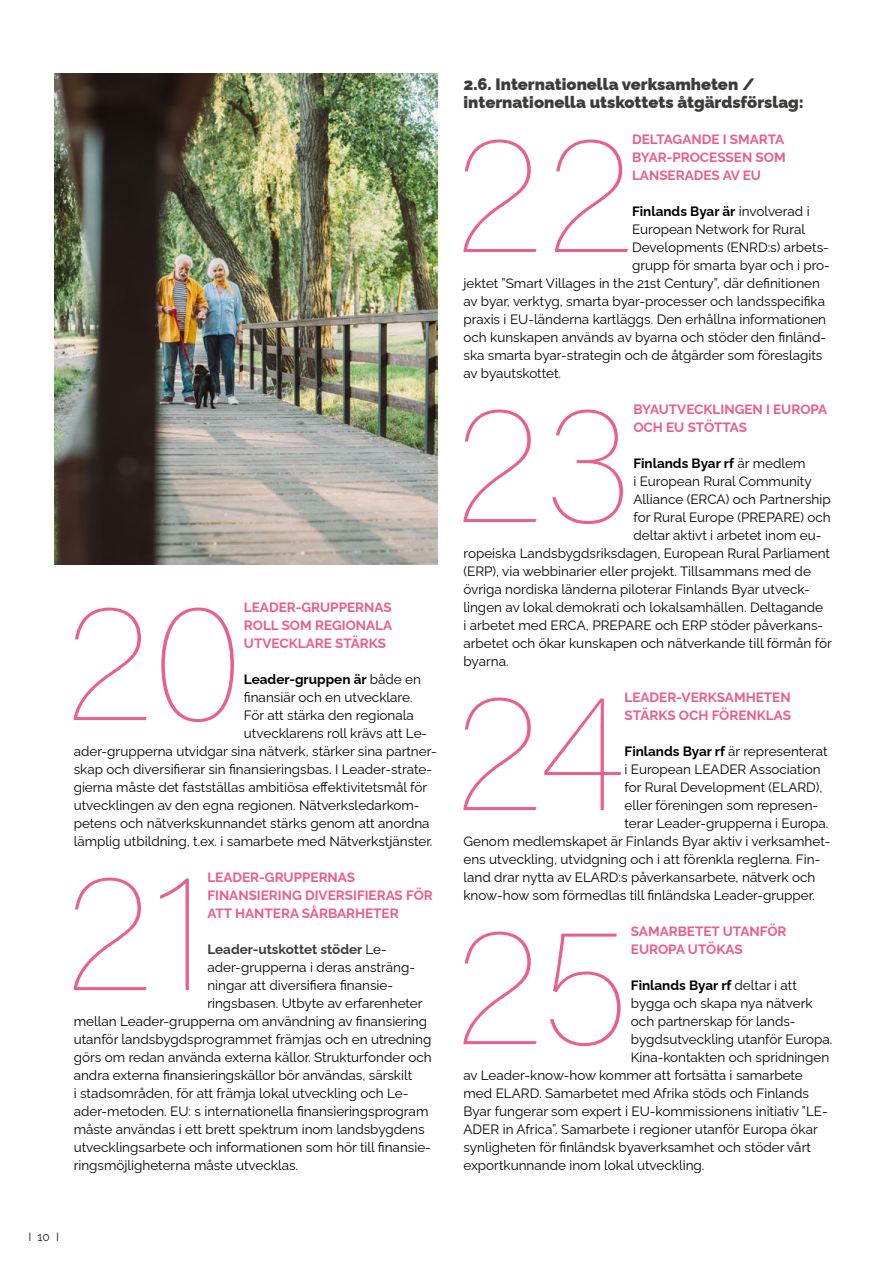
<style>
.page{position:relative;width:893px;height:1263px;background:#fff}
.page>*{position:absolute;margin:0;border:0;box-sizing:border-box;transform-origin:0 0}
.t1{font:166.95px "Acumin Variable Concept";letter-spacing:.015em;color:#eb5e8d}
.t2{font:900 16.5px/18px "Raleway";color:#3c3c3b}
.t3{font:13.5px "Raleway";color:#000}
.t4{font:700 13.5px/18px "Raleway";color:#eb5e8d}
.t5{font:700 13.5px "Raleway";color:#000}
.t6{font:700 13.5px "Raleway";color:#3c3c3b}
.t7{font:12px "Raleway";color:#222}
.s1{font-weight:400}
.s2{font-weight:400;color:#000}
.s3{font-weight:700}
</style>
<div class="page">
<img style="left:54px;top:74px;width:383px;height:490px">
<h1 class="t1" style="left:66px;top:547px;width:180px">20</h1>
<p class="t4" style="left:244px;top:597px;width:150px;text-align:justify">LEADER-GRUPPERNAS ROLL SOM REGIONALA UTVECKLARE STÄRKS</p>
<p class="t5" style="left:244px;top:668px;width:178px">Leader-gruppen är <span class="s1">både en</span></p>
<p class="t3" style="left:244px;top:686px;width:170px">finansiär och en utvecklare.</p>
<p class="t3" style="left:244px;top:704px;width:171px">För att stärka den regionala</p>
<p class="t3" style="left:244px;top:722px;width:185px">utvecklarens roll krävs att Le-</p>
<p class="t3" style="left:74px;top:740px;width:364px">ader-grupperna utvidgar sina nätverk, stärker sina partner-</p>
<p class="t3" style="left:74px;top:758px;width:360px">skap och diversifierar sin finansieringsbas. I Leader-strate-</p>
<p class="t3" style="left:74px;top:776px;width:355px">gierna måste det fastställas ambitiösa effektivitetsmål för</p>
<p class="t3" style="left:74px;top:794px;width:347px">utvecklingen av den egna regionen. Nätverksledarkom-</p>
<p class="t3" style="left:74px;top:812px;width:357px">petens och nätverkskunnandet stärks genom att anordna</p>
<p class="t3" style="left:74px;top:830px;width:360px">lämplig utbildning, t.ex. i samarbete med Nätverkstjänster.</p>
<h1 class="t1" style="left:66px;top:817px;width:143px">21</h1>
<p class="t4" style="left:207px;top:867px;width:227px">LEADER-GRUPPERNAS<br>FINANSIERING DIVERSIFIERAS FÖR<br>ATT HANTERA SÅRBARHETER</p>
<p class="t6" style="left:207px;top:938px;width:181px">Leader-utskottet stöder <span class="s2">Le-</span></p>
<p class="t3" style="left:207px;top:956px;width:209px">ader-grupperna i deras ansträng-</p>
<p class="t3" style="left:207px;top:974px;width:187px">ningar att diversifiera finansie-</p>
<p class="t3" style="left:207px;top:992px;width:217px">ringsbasen. Utbyte av erfarenheter</p>
<p class="t3" style="left:74px;top:1010px;width:355px">mellan Leader-grupperna om användning av finansiering</p>
<p class="t3" style="left:74px;top:1028px;width:359px">utanför landsbygdsprogrammet främjas och en utredning</p>
<p class="t3" style="left:74px;top:1046px;width:359px">görs om redan använda externa källor. Strukturfonder och</p>
<p class="t3" style="left:74px;top:1064px;width:340px">andra externa finansieringskällor bör användas, särskilt</p>
<p class="t3" style="left:74px;top:1082px;width:336px">i stadsområden, för att främja lokal utveckling och Le-</p>
<p class="t3" style="left:74px;top:1100px;width:356px">ader-metoden. EU: s internationella finansieringsprogram</p>
<p class="t3" style="left:74px;top:1118px;width:352px">måste användas i ett brett spektrum inom landsbygdens</p>
<p class="t3" style="left:74px;top:1136px;width:359px">utvecklingsarbete och informationen som hör till finansie-</p>
<p class="t3" style="left:74px;top:1154px;width:226px">ringsmöjligheterna måste utvecklas.</p>
<p class="t7" style="left:28px;top:1227px;width:32px">I 10 I</p>
<p class="t2" style="left:463px;top:73px;width:342px">2.6. Internationella verksamheten / internationella utskottets åtgärdsförslag:</p>
<h1 class="t1" style="left:455px;top:79px;width:178px">22</h1>
<p class="t4" style="left:632px;top:129px;width:155px;text-align:justify">DELTAGANDE I SMARTA BYAR-PROCESSEN SOM LANSERADES AV EU</p>
<p class="t5" style="left:632px;top:200px;width:179px">Finlands Byar är <span class="s1">involverad i</span></p>
<p class="t3" style="left:632px;top:218px;width:174px">European Network for Rural</p>
<p class="t3" style="left:632px;top:236px;width:198px">Developments (ENRD:s) arbets-</p>
<p class="t3" style="left:632px;top:254px;width:199px">grupp för smarta byar och i pro-</p>
<p class="t3" style="left:463px;top:272px;width:358px">jektet ”Smart Villages in the 21st Century”, där definitionen</p>
<p class="t3" style="left:463px;top:290px;width:363px">av byar, verktyg, smarta byar-processer och landsspecifika</p>
<p class="t3" style="left:463px;top:308px;width:364px">praxis i EU-länderna kartläggs. Den erhållna informationen</p>
<p class="t3" style="left:463px;top:326px;width:364px">och kunskapen används av byarna och stöder den finländ-</p>
<p class="t3" style="left:463px;top:344px;width:360px">ska smarta byar-strategin och de åtgärder som föreslagits</p>
<p class="t3" style="left:463px;top:362px;width:99px">av byautskottet.</p>
<h1 class="t1" style="left:455px;top:349px;width:179px">23</h1>
<p class="t4" style="left:633px;top:399px;width:195px">BYAUTVECKLINGEN I EUROPA<br>OCH EU STÖTTAS</p>
<p class="t5" style="left:633px;top:452px;width:174px">Finlands Byar rf <span class="s1">är medlem</span></p>
<p class="t3" style="left:633px;top:470px;width:180px">i European Rural Community</p>
<p class="t3" style="left:633px;top:488px;width:199px">Alliance (ERCA) och Partnership</p>
<p class="t3" style="left:633px;top:506px;width:199px">for Rural Europe (PREPARE) och</p>
<p class="t3" style="left:633px;top:524px;width:190px">deltar aktivt i arbetet inom eu-</p>
<p class="t3" style="left:463px;top:542px;width:368px">ropeiska Landsbygdsriksdagen, European Rural Parliament</p>
<p class="t3" style="left:463px;top:560px;width:349px">(ERP), via webbinarier eller projekt. Tillsammans med de</p>
<p class="t3" style="left:463px;top:578px;width:348px">övriga nordiska länderna piloterar Finlands Byar utveck-</p>
<p class="t3" style="left:463px;top:596px;width:361px">lingen av lokal demokrati och lokalsamhällen. Deltagande</p>
<p class="t3" style="left:463px;top:614px;width:361px">i arbetet med ERCA, PREPARE och ERP stöder påverkans-</p>
<p class="t3" style="left:463px;top:632px;width:370px">arbetet och ökar kunskapen och nätverkande till förmån för</p>
<p class="t3" style="left:463px;top:650px;width:47px">byarna.</p>
<h1 class="t1" style="left:455px;top:637px;width:171px">24</h1>
<p class="t4" style="left:625px;top:687px;width:168px">LEADER-VERKSAMHETEN<br>STÄRKS OCH FÖRENKLAS</p>
<p class="t3" style="left:625px;top:740px;width:205px"><span class="s3">Finlands Byar rf</span> är representerat</p>
<p class="t3" style="left:625px;top:758px;width:198px">i European LEADER Association</p>
<p class="t3" style="left:625px;top:776px;width:199px">for Rural Development (ELARD),</p>
<p class="t3" style="left:625px;top:794px;width:195px">eller föreningen som represen-</p>
<p class="t3" style="left:625px;top:812px;width:205px">terar Leader-grupperna i Europa.</p>
<p class="t3" style="left:463px;top:830px;width:368px">Genom medlemskapet är Finlands Byar aktiv i verksamhet-</p>
<p class="t3" style="left:463px;top:848px;width:358px">ens utveckling, utvidgning och i att förenkla reglerna. Fin-</p>
<p class="t3" style="left:463px;top:866px;width:353px">land drar nytta av ELARD:s påverkansarbete, nätverk och</p>
<p class="t3" style="left:463px;top:884px;width:353px">know-how som förmedlas till finländska Leader-grupper.</p>
<h1 class="t1" style="left:455px;top:871px;width:177px">25</h1>
<p class="t4" style="left:631px;top:921px;width:157px">SAMARBETET UTANFÖR<br>EUROPA UTÖKAS</p>
<p class="t5" style="left:631px;top:974px;width:168px">Finlands Byar rf <span class="s1">deltar i att</span></p>
<p class="t3" style="left:631px;top:992px;width:183px">bygga och skapa nya nätverk</p>
<p class="t3" style="left:631px;top:1010px;width:166px">och partnerskap för lands-</p>
<p class="t3" style="left:631px;top:1028px;width:203px">bygdsutveckling utanför Europa.</p>
<p class="t3" style="left:631px;top:1046px;width:200px">Kina-kontakten och spridningen</p>
<p class="t3" style="left:463px;top:1064px;width:341px">av Leader-know-how kommer att fortsätta i samarbete</p>
<p class="t3" style="left:463px;top:1082px;width:347px">med ELARD. Samarbetet med Afrika stöds och Finlands</p>
<p class="t3" style="left:463px;top:1100px;width:366px">Byar fungerar som expert i EU-kommissionens initiativ ”LE-</p>
<p class="t3" style="left:463px;top:1118px;width:356px">ADER in Africa”. Samarbete i regioner utanför Europa ökar</p>
<p class="t3" style="left:463px;top:1136px;width:349px">synligheten för finländsk byaverksamhet och stöder vårt</p>
<p class="t3" style="left:463px;top:1154px;width:242px">exportkunnande inom lokal utveckling.</p>
</div>
